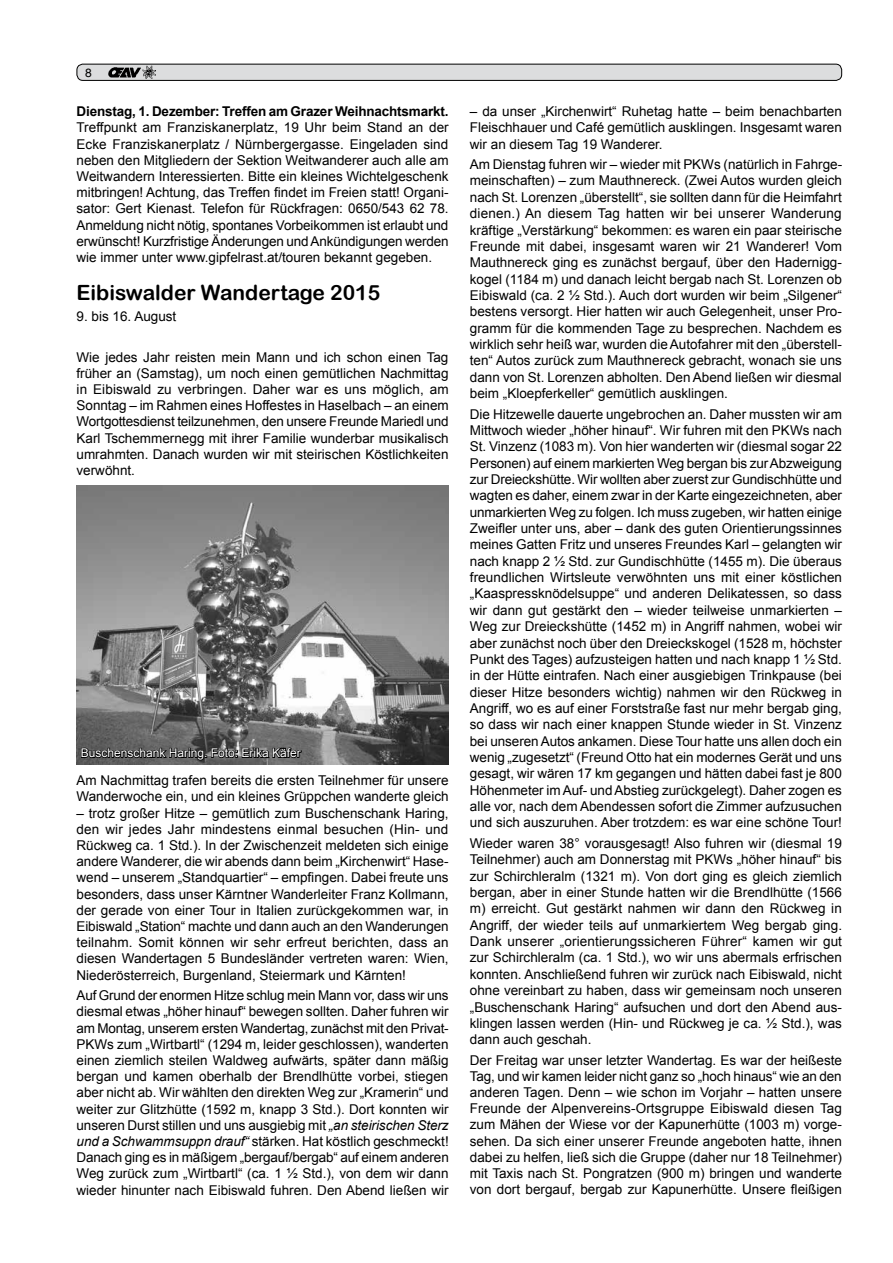
<style>
.page{position:relative;width:893px;height:1263px;background:#fff}
.page>*{position:absolute;margin:0;border:0;box-sizing:border-box;transform-origin:0 0}
.t1{font:21px "Arial Rounded MT Bold";color:#000}
.t2{font:13.5px/16.4px "Arial";color:#000;text-align:justify}
.t3{font:700 13.5px "Arial";letter-spacing:-.01em;color:#000}
.t4{font:12px "Arial";color:#fff}
.t5{font:12px "Helvetica";color:#000}
.s1{font-style:italic}
</style>
<div class="page">
<div style="left:77px;top:64px;width:765px;height:16px;background:#dcddde;border-radius:6px"></div>
<div style="left:77px;top:64px;width:765px;height:17px;border:1px solid #000;border-radius:6px"></div>
<img style="left:108px;top:67px;width:28px;height:10px">
<svg style="left:136px;top:66px;width:19px;height:13px"></svg>
<img style="left:77px;top:486px;width:372px;height:279px">
<svg style="left:80px;top:746px;width:223px;height:15px;background:#393939"></svg>
<p class="t5" style="left:85px;top:65px;width:8px">8</p>
<p class="t3" style="left:77px;top:102px;width:374px">Dienstag, 1. Dezember: Treffen am Grazer Weihnachtsmarkt.</p>
<p class="t2" style="left:77px;top:120px;width:374px;text-align:left">Treffpunkt am Franziskanerplatz, 19 Uhr beim Stand an der Ecke Franziskanerplatz / Nürnbergergasse. Eingeladen sind neben den Mitgliedern der Sektion Weitwanderer auch alle am Weitwandern Interessierten. Bitte ein kleines Wichtelgeschenk mitbringen! Achtung, das Treffen findet im Freien statt! Organi&shy;sator: Gert Kienast. Telefon für Rückfragen: 0650/543 62 78.<br>Anmeldung nicht nötig, spontanes Vorbeikommen ist erlaubt und erwünscht! Kurzfristige Änderungen und Ankündigungen werden wie immer unter www.gipfelrast.at/touren bekannt gegeben.</p>
<h1 class="t1" style="left:77px;top:280px;width:305px">Eibiswalder Wandertage 2015</h1>
<p class="t2" style="left:77px;top:308px;width:101px">9. bis 16. August</p>
<p class="t2" style="left:77px;top:349px;width:374px">Wie jedes Jahr reisten mein Mann und ich schon einen Tag früher an (Samstag), um noch einen gemütlichen Nachmittag in Eibiswald zu verbringen. Daher war es uns möglich, am Sonntag – im Rahmen eines Hoffestes in Haselbach – an einem Wortgottesdienst teilzunehmen, den unsere Freunde Mariedl und Karl Tschemmernegg mit ihrer Familie wunderbar musikalisch umrahmten. Danach wurden wir mit steirischen Köstlichkeiten verwöhnt.</p>
<p class="t4" style="left:81px;top:745px;width:222px">Buschenschank Haring. Foto: Erika Käfer</p>
<p class="t2" style="left:77px;top:772px;width:374px">Am Nachmittag trafen bereits die ersten Teilnehmer für unsere<br>Wanderwoche ein, und ein kleines Grüppchen wanderte gleich</p>
<p class="t2" style="left:77px;top:805px;width:374px">– trotz großer Hitze – gemütlich zum Buschenschank Haring, den wir jedes Jahr mindestens einmal besuchen (Hin- und Rückweg ca. 1 Std. ). In der Zwischenzeit meldeten sich einige andere Wanderer, die wir abends dann beim „Kirchenwirt“ Hase&shy;wend – unserem „Standquartier“ – empfingen. Dabei freute uns besonders, dass unser Kärntner Wanderleiter Franz Kollmann, der gerade von einer Tour in Italien zurückgekommen war, in Eibiswald „Station“ machte und dann auch an den Wanderungen teilnahm. Somit können wir sehr erfreut berichten, dass an diesen Wandertagen 5 Bundesländer vertreten waren: Wien, Niederösterreich, Burgenland, Steiermark und Kärnten!</p>
<p class="t2" style="left:77px;top:987px;width:374px">Auf Grund der enormen Hitze schlug mein Mann vor, dass wir uns diesmal etwas „höher hinauf“ bewegen sollten. Daher fuhren wir am Montag, unserem ersten Wandertag, zunächst mit den Privat-PKWs zum „Wirtbartl“ (1294 m, leider geschlossen), wanderten einen ziemlich steilen Waldweg aufwärts, später dann mäßig bergan und kamen oberhalb der Brendlhütte vorbei, stiegen aber nicht ab. Wir wählten den direkten Weg zur „Kramerin“ und weiter zur Glitzhütte (1592 m, knapp 3 Std. ). Dort konnten wir unseren Durst stillen und uns ausgiebig mit <span class="s1">„an steirischen Sterz und a Schwammsuppn drauf“</span> stärken. Hat köstlich geschmeckt!<br>Danach ging es in mäßigem „bergauf/bergab“ auf einem anderen Weg zurück zum „Wirtbartl“ (ca. 1 ½ Std. ), von dem wir dann wieder hinunter nach Eibiswald fuhren. Den Abend ließen wir</p>
<p class="t2" style="left:470px;top:103px;width:374px">– da unser „Kirchenwirt“ Ruhetag hatte – beim benachbarten Fleischhauer und Café gemütlich ausklingen. Insgesamt waren wir an diesem Tag 19 Wanderer.</p>
<p class="t2" style="left:470px;top:156px;width:374px">Am Dienstag fuhren wir – wieder mit PKWs (natürlich in Fahrge&shy;meinschaften) – zum Mauthnereck. (Zwei Autos wurden gleich nach St. Lorenzen „überstellt“, sie sollten dann für die Heimfahrt dienen. ) An diesem Tag hatten wir bei unserer Wanderung kräftige „Verstärkung“ bekommen: es waren ein paar steirische Freunde mit dabei, insgesamt waren wir 21 Wanderer! Vom Mauthnereck ging es zunächst bergauf, über den Hadernigg&shy;kogel (1184 m) und danach leicht bergab nach St. Lorenzen ob Eibiswald (ca. 2 ½ Std. ). Auch dort wurden wir beim „Silgener“ bestens versorgt. Hier hatten wir auch Gelegenheit, unser Pro&shy;gramm für die kommenden Tage zu besprechen. Nachdem es wirklich sehr heiß war, wurden die Autofahrer mit den „überstell&shy;ten“ Autos zurück zum Mauthnereck gebracht, wonach sie uns dann von St. Lorenzen abholten. Den Abend ließen wir diesmal beim „Kloepferkeller“ gemütlich ausklingen.</p>
<p class="t2" style="left:470px;top:406px;width:374px;text-align:left">Die Hitzewelle dauerte ungebrochen an. Daher mussten wir am Mittwoch wieder „höher hinauf“. Wir fuhren mit den PKWs nach St. Vinzenz (1083 m). Von hier wanderten wir (diesmal sogar 22<br>Personen) auf einem markierten Weg bergan bis zur Abzweigung zur Dreieckshütte. Wir wollten aber zuerst zur Gundischhütte und wagten es daher, einem zwar in der Karte eingezeichneten, aber unmarkierten Weg zu folgen. Ich muss zugeben, wir hatten einige Zweifler unter uns, aber – dank des guten Orientierungssinnes meines Gatten Fritz und unseres Freundes Karl – gelangten wir nach knapp 2 ½ Std. zur Gundischhütte (1455 m). Die überaus freundlichen Wirtsleute verwöhnten uns mit einer köstlichen „Kaaspressknödelsuppe“ und anderen Delikatessen, so dass wir dann gut gestärkt den – wieder teilweise unmarkierten – Weg zur Dreieckshütte (1452 m) in Angriff nahmen, wobei wir aber zunächst noch über den Dreieckskogel (1528 m, höchster Punkt des Tages) aufzusteigen hatten und nach knapp 1 ½ Std. in der Hütte eintrafen. Nach einer ausgiebigen Trinkpause (bei dieser Hitze besonders wichtig) nahmen wir den Rückweg in Angriff, wo es auf einer Forststraße fast nur mehr bergab ging, so dass wir nach einer knappen Stunde wieder in St. Vinzenz bei unseren Autos ankamen. Diese Tour hatte uns allen doch ein wenig „zugesetzt“ (Freund Otto hat ein modernes Gerät und uns gesagt, wir wären 17 km gegangen und hätten dabei fast je 800<br>Höhenmeter im Auf- und Abstieg zurückgelegt). Daher zogen es alle vor, nach dem Abendessen sofort die Zimmer aufzusuchen und sich auszuruhen. Aber trotzdem: es war eine schöne Tour!</p>
<p class="t2" style="left:470px;top:835px;width:374px;text-align:left">Wieder waren 38° vorausgesagt! Also fuhren wir (diesmal 19<br>Teilnehmer) auch am Donnerstag mit PKWs „höher hinauf“ bis zur Schirchleralm (1321 m). Von dort ging es gleich ziemlich bergan, aber in einer Stunde hatten wir die Brendlhütte (1566 m) erreicht. Gut gestärkt nahmen wir dann den Rückweg in Angriff, der wieder teils auf unmarkiertem Weg bergab ging.<br>Dank unserer „orientierungssicheren Führer“ kamen wir gut zur Schirchleralm (ca. 1 Std. ), wo wir uns abermals erfrischen konnten. Anschließend fuhren wir zurück nach Eibiswald, nicht ohne vereinbart zu haben, dass wir gemeinsam noch unseren „Buschenschank Haring“ aufsuchen und dort den Abend aus&shy;klingen lassen werden (Hin- und Rückweg je ca. ½ Std. ), was dann auch geschah.</p>
<p class="t2" style="left:470px;top:1052px;width:374px">Der Freitag war unser letzter Wandertag. Es war der heißeste Tag, und wir kamen leider nicht ganz so „hoch hinaus“ wie an den anderen Tagen. Denn – wie schon im Vorjahr – hatten unsere Freunde der Alpenvereins-Ortsgruppe Eibiswald diesen Tag zum Mähen der Wiese vor der Kapunerhütte (1003 m) vorge&shy;sehen. Da sich einer unserer Freunde angeboten hatte, ihnen dabei zu helfen, ließ sich die Gruppe (daher nur 18 Teilnehmer) mit Taxis nach St. Pongratzen (900 m) bringen und wanderte von dort bergauf, bergab zur Kapunerhütte. Unsere fleißigen</p>
</div>
